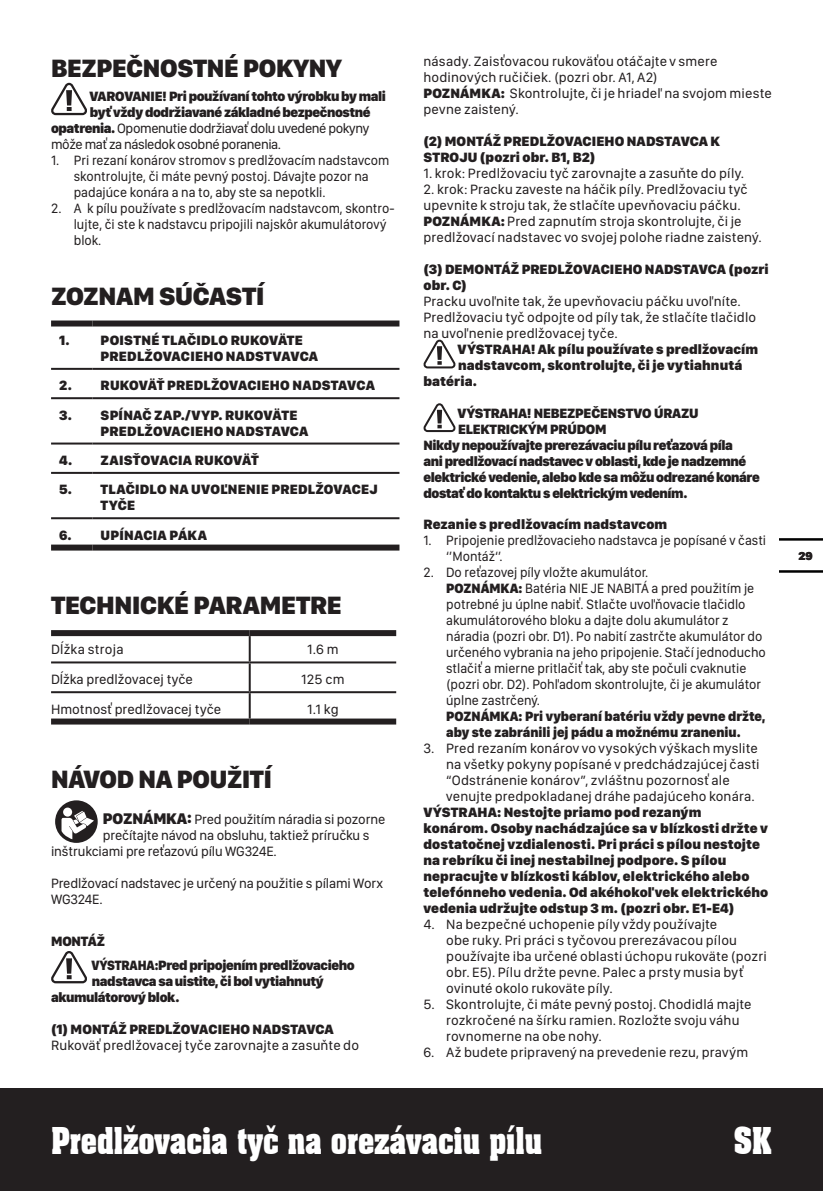
<style>
.page{position:relative;width:823px;height:1191px;background:#fff}
.page>*{position:absolute;margin:0;border:0;box-sizing:border-box;transform-origin:0 0}
.t1{font:700 36px "Aachen BT";letter-spacing:-.025em;color:#fff;scale:.82 1}
.t2{font:900 26px "SF Compact Display";letter-spacing:-.01em;color:#231f20}
.t3{font:14px/16px "SF Compact Display";letter-spacing:.005em;color:#231f20}
.t4{font:14px/16px "SF Compact Display";letter-spacing:.005em;color:#231f20;scale:.95 1}
.t5{font:900 14px/16px "SF Compact Display";color:#231f20}
.t6{font:900 14px/16px "SF Compact Display";letter-spacing:-.03em;color:#231f20}
.t7{font:900 14px/16px "SF Compact Display";letter-spacing:.02em;color:#231f20}
.t8{font:900 14px/16px "SF Compact Display";color:#231f20;scale:.95 1}
.t9{font:14px "SF Compact Display";letter-spacing:-.03em;color:#231f20}
.t10{font:900 14px "SF Compact Display";letter-spacing:-.03em;color:#231f20;scale:.89 1}
.t11{font:900 12px "SF Compact Display";color:#231f20}
.s1{font-weight:900}
.s2{font-weight:900;font-size:16px}
</style>
<div class="page">
<div style="left:1px;top:1089px;width:821px;height:102px;background:#231f20"></div>
<hr style="left:0;top:1089px;width:1px;height:102px;background:#231f20">
<hr style="left:779px;top:570px;width:43px;height:2px;background:#000">
<hr style="left:779px;top:538px;width:43px;height:2px;background:#000">
<svg style="left:51px;top:83px;width:36px;height:32px"></svg>
<hr style="left:51px;top:368px;width:42px;height:2px;background:#231f20">
<hr style="left:51px;top:397px;width:42px;height:2px;background:#231f20">
<hr style="left:51px;top:442px;width:42px;height:2px;background:#231f20">
<hr style="left:51px;top:472px;width:42px;height:2px;background:#231f20">
<hr style="left:51px;top:517px;width:42px;height:2px;background:#231f20">
<hr style="left:93px;top:368px;width:306px;height:2px;background:#231f20">
<hr style="left:93px;top:397px;width:306px;height:2px;background:#231f20">
<hr style="left:93px;top:442px;width:306px;height:2px;background:#231f20">
<hr style="left:93px;top:472px;width:306px;height:2px;background:#231f20">
<div style="left:93px;top:544px;width:306px;height:6px;background:#231f20"></div>
<hr style="left:93px;top:517px;width:306px;height:2px;background:#231f20">
<div style="left:51px;top:544px;width:42px;height:6px;background:#231f20"></div>
<div style="left:51px;top:320px;width:42px;height:6px;background:#231f20"></div>
<div style="left:93px;top:320px;width:306px;height:6px;background:#231f20"></div>
<hr style="left:51px;top:661px;width:198px;height:2px;background:#231f20">
<hr style="left:249px;top:661px;width:147px;height:2px;background:#231f20">
<hr style="left:51px;top:691px;width:198px;height:2px;background:#231f20">
<hr style="left:249px;top:691px;width:147px;height:2px;background:#231f20">
<hr style="left:248px;top:636px;width:2px;height:25px;background:#231f20">
<hr style="left:248px;top:663px;width:2px;height:28px;background:#231f20">
<hr style="left:248px;top:693px;width:2px;height:25px;background:#231f20">
<div style="left:51px;top:630px;width:198px;height:6px;background:#231f20"></div>
<div style="left:249px;top:630px;width:147px;height:6px;background:#231f20"></div>
<div style="left:51px;top:718px;width:198px;height:6px;background:#231f20"></div>
<div style="left:249px;top:718px;width:147px;height:6px;background:#231f20"></div>
<div style="left:55px;top:800px;width:43px;height:43px;background:#231f20;border-radius:50%"></div>
<svg style="left:63px;top:807px;width:9px;height:9px"></svg>
<svg style="left:61px;top:810px;width:33px;height:29px"></svg>
<svg style="left:51px;top:951px;width:36px;height:32px"></svg>
<svg style="left:423px;top:340px;width:32px;height:28px"></svg>
<svg style="left:423px;top:403px;width:32px;height:29px"></svg>
<p class="t2" style="left:51px;top:50px;width:292px">BEZPEČNOSTNÉ POKYNY</p>
<p class="t6" style="left:89px;top:88px;width:298px">VAROVANIE! Pri používaní tohto výrobku by mali</p>
<p class="t6" style="left:90px;top:104px;width:282px">byť vždy dodržiavané základné bezpečnostné</p>
<p class="t9" style="left:51px;top:119px;width:319px"><span class="s1">opatrenia.</span> Opomenutie dodržiavať dolu uvedené pokyny</p>
<p class="t9" style="left:51px;top:135px;width:231px">môže mať za následok osobné poranenia.</p>
<p class="t4" style="left:74px;top:152px;width:333px;text-indent:-23px">1. Pri rezaní konárov stromov s predlžovacím nadstavcom skontrolujte, či máte pevný postoj. Dávajte pozor na padajúce konára a na to, aby ste sa nepotkli.</p>
<p class="t4" style="left:74px;top:200px;width:339px;text-indent:-23px">2. A k pílu používate s predlžovacím nadstavcom, skontro&shy;lujte, či ste k nadstavcu pripojili najskôr akumulátorový blok.</p>
<p class="t2" style="left:51px;top:277px;width:215px">ZOZNAM SÚČASTÍ</p>
<p class="t5" style="left:59px;top:331px;width:12px">1.</p>
<p class="t7" style="left:101px;top:331px;width:219px">POISTNÉ TLAČIDLO RUKOVÄTE<br>PREDLŽOVACIEHO NADSTVAVCA</p>
<p class="t5" style="left:59px;top:377px;width:14px">2.</p>
<p class="t5" style="left:101px;top:377px;width:276px">RUKOVÄŤ PREDLŽOVACIEHO NADSTAVCA</p>
<p class="t5" style="left:59px;top:406px;width:14px">3.</p>
<p class="t7" style="left:101px;top:406px;width:209px">SPÍNAČ ZAP./VYP. RUKOVÄTE<br>PREDLŽOVACIEHO NADSTAVCA</p>
<p class="t5" style="left:59px;top:451px;width:15px">4.</p>
<p class="t5" style="left:101px;top:451px;width:159px">ZAISŤOVACIA RUKOVÄŤ</p>
<p class="t5" style="left:59px;top:481px;width:14px">5.</p>
<p class="t7" style="left:101px;top:481px;width:278px">TLAČIDLO NA UVOĽNENIE PREDLŽOVACEJ<br>TYČE</p>
<p class="t5" style="left:59px;top:526px;width:14px">6.</p>
<p class="t7" style="left:101px;top:526px;width:108px">UPÍNACIA PÁKA</p>
<p class="t2" style="left:51px;top:586px;width:292px">TECHNICKÉ PARAMETRE</p>
<p class="t3" style="left:51px;top:641px;width:74px">Dĺžka stroja</p>
<p class="t3" style="left:307px;top:641px;width:33px">1.6 m</p>
<p class="t3" style="left:51px;top:670px;width:143px">Dĺžka predlžovacej tyče</p>
<p class="t3" style="left:301px;top:670px;width:45px">125 cm</p>
<p class="t3" style="left:51px;top:700px;width:171px">Hmotnosť predlžovacej tyče</p>
<p class="t3" style="left:307px;top:700px;width:33px">1.1 kg</p>
<p class="t2" style="left:51px;top:760px;width:222px">NÁVOD NA POUŽITÍ</p>
<p class="t3" style="left:103px;top:810px;width:284px"><span class="s2">POZNÁMKA:</span> Pred použitím náradia si pozorne</p>
<p class="t3" style="left:103px;top:826px;width:268px">prečítajte návod na obsluhu, taktiež príručku s</p>
<p class="t3" style="left:51px;top:842px;width:227px">inštrukciami pre reťazovú pílu WG324E.</p>
<p class="t3" style="left:51px;top:874px;width:333px">Predlžovací nadstavec je určený na použitie s pílami Worx<br>WG324E.</p>
<p class="t5" style="left:51px;top:932px;width:55px">MONTÁŽ</p>
<p class="t10" style="left:91px;top:955px;width:297px">VÝSTRAHA:Pred pripojením predlžovacieho</p>
<p class="t6" style="left:92px;top:972px;width:233px">nadstavca sa uistite, či bol vytiahnutý</p>
<p class="t6" style="left:51px;top:988px;width:130px">akumulátorový blok.</p>
<p class="t5" style="left:51px;top:1020px;width:284px">(1) MONTÁŽ PREDLŽOVACIEHO NADSTAVCA</p>
<p class="t3" style="left:51px;top:1036px;width:309px">Rukoväť predlžovacej tyče zarovnajte a zasuňte do</p>
<p class="t3" style="left:423px;top:52px;width:295px">násady. Zaisťovacou rukoväťou otáčajte v smere hodinových ručičiek. (pozri obr. A1, A2)</p>
<p class="t3" style="left:423px;top:84px;width:350px"><span class="s1">POZNÁMKA:</span> Skontrolujte, či je hriadeľ na svojom mieste pevne zaistený.</p>
<p class="t5" style="left:423px;top:132px;width:298px">(2) MONTÁŽ PREDLŽOVACIEHO NADSTAVCA K<br>STROJU (pozri obr. B1, B2)</p>
<p class="t3" style="left:423px;top:164px;width:322px">1. krok: Predlžovaciu tyč zarovnajte a zasuňte do píly.</p>
<p class="t3" style="left:423px;top:180px;width:325px">2. krok: Pracku zaveste na háčik píly. Predlžovaciu tyč upevnite k stroju tak, že stlačíte upevňovaciu páčku.</p>
<p class="t3" style="left:423px;top:212px;width:339px"><span class="s1">POZNÁMKA:</span> Pred zapnutím stroja skontrolujte, či je predlžovací nadstavec vo svojej polohe riadne zaistený.</p>
<p class="t5" style="left:423px;top:260px;width:346px">(3) DEMONTÁŽ PREDLŽOVACIEHO NADSTAVCA (pozri obr. C)</p>
<p class="t3" style="left:423px;top:292px;width:334px">Pracku uvoľnite tak, že upevňovaciu páčku uvoľníte.<br>Predlžovaciu tyč odpojte od píly tak, že stlačíte tlačidlo na uvoľnenie predlžovacej tyče.</p>
<p class="t5" style="left:457px;top:340px;width:302px">VÝSTRAHA! Ak pílu používate s predlžovacím</p>
<p class="t5" style="left:457px;top:356px;width:285px">nadstavcom, skontrolujte, či je vytiahnutá</p>
<p class="t5" style="left:423px;top:372px;width:55px">batéria.</p>
<p class="t5" style="left:457px;top:404px;width:242px">VÝSTRAHA! NEBEZPEČENSTVO ÚRAZU<br>ELEKTRICKÝM PRÚDOM</p>
<p class="t6" style="left:423px;top:436px;width:337px">Nikdy nepoužívajte prerezávaciu pílu reťazová píla<br>ani predlžovací nadstavec v oblasti, kde je nadzemné elektrické vedenie, alebo kde sa môžu odrezané konáre dostať do kontaktu s elektrickým vedením.</p>
<p class="t5" style="left:423px;top:516px;width:245px">Rezanie s predlžovacím nadstavcom</p>
<p class="t4" style="left:446px;top:532px;width:338px;text-indent:-23px">1. Pripojenie predlžovacieho nadstavca je popísané v časti ‘’Montáž‘’.</p>
<p class="t4" style="left:423px;top:564px;width:238px">2. Do reťazovej píly vložte akumulátor.</p>
<p class="t4" style="left:446px;top:580px;width:338px"><span class="s1">POZNÁMKA:</span> Batéria NIE JE NABITÁ a pred použitím je potrebné ju úplne nabiť. Stlačte uvoľňovacie tlačidlo akumulátorového bloku a dajte dolu akumulátor z náradia (pozri obr. D1). Po nabití zastrčte akumulátor do určeného vybrania na jeho pripojenie. Stačí jednoducho stlačiť a mierne pritlačiť tak, aby ste počuli cvaknutie (pozri obr. D2). Pohľadom skontrolujte, či je akumulátor úplne zastrčený.</p>
<p class="t8" style="left:446px;top:708px;width:337px">POZNÁMKA: Pri vyberaní batériu vždy pevne držte, aby ste zabránili jej pádu a možnému zraneniu.</p>
<p class="t3" style="left:446px;top:740px;width:315px;text-indent:-23px">3. Pred rezaním konárov vo vysokých výškach myslite na všetky pokyny popísané v predchádzajúcej časti “Odstránenie konárov”, zvláštnu pozornosť ale venujte predpokladanej dráhe padajúceho konára.</p>
<p class="t5" style="left:423px;top:804px;width:346px">VÝSTRAHA: Nestojte priamo pod rezaným konárom. Osoby nachádzajúce sa v blízkosti držte v dostatočnej vzdialenosti. Pri práci s pílou nestojte na rebríku či inej nestabilnej podpore. S pílou nepracujte v blízkosti káblov, elektrického alebo telefónneho vedenia. Od akéhokoľvek elektrického vedenia udržujte odstup 3 m. (pozri obr. E1-E4)</p>
<p class="t3" style="left:446px;top:916px;width:322px;text-indent:-23px">4. Na bezpečné uchopenie píly vždy používajte<br>obe ruky. Pri práci s tyčovou prerezávacou pílou používajte iba určené oblasti úchopu rukoväte (pozri obr. E5). Pílu držte pevne. Palec a prsty musia byť ovinuté okolo rukoväte píly.</p>
<p class="t3" style="left:446px;top:996px;width:307px;text-indent:-23px">5. Skontrolujte, či máte pevný postoj. Chodidlá majte rozkročené na šírku ramien. Rozložte svoju váhu rovnomerne na obe nohy.</p>
<p class="t3" style="left:423px;top:1044px;width:326px">6. Až budete pripravený na prevedenie rezu, pravým</p>
<h1 class="t1" style="left:51px;top:1118px;width:600px">Predlžovacia tyč na orezávaciu pílu</h1>
<h1 class="t1" style="left:733px;top:1118px;width:48px">SK</h1>
<p class="t11" style="left:797px;top:548px;width:16px">29</p>
</div>
